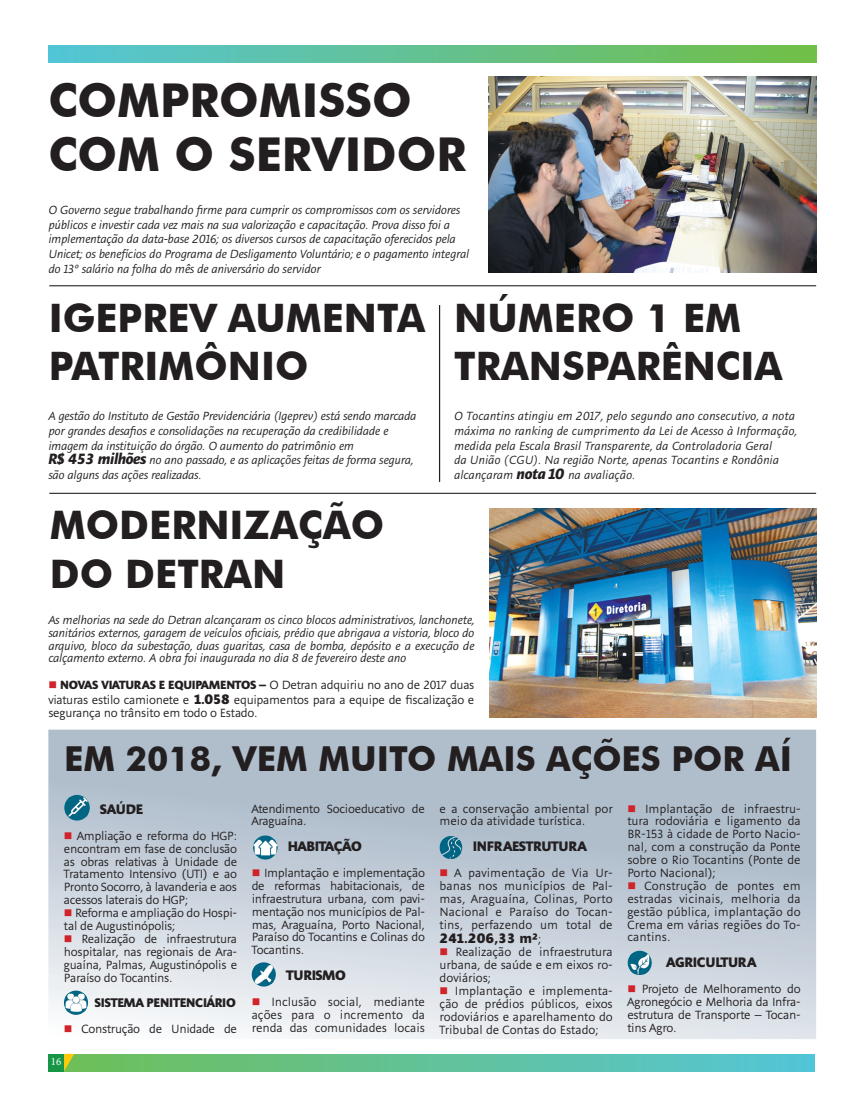
<style>
.page{position:relative;width:863px;height:1117px;background:#fff}
.page>*{position:absolute;margin:0;border:0;box-sizing:border-box;transform-origin:0 0}
.t1{font:700 46.62px/54px "Futura BT";color:#231f20}
.t2{font:700 39.25px/47.9px "Futura BT";color:#231f20}
.t3{font:700 34.38px "Futura BT";color:#231f20}
.t4{font:700 13.5px "Alinea Sans";letter-spacing:-.02em;color:#231f20}
.t5{font:700 13.5px "Alinea Sans";letter-spacing:.01em;color:#231f20}
.t6{font:700 12.25px "Alinea Sans";letter-spacing:-.02em;color:#231f20}
.t7{font:11.62px/12.9px "Alinea Sans";letter-spacing:-.02em;color:#231f20;text-align:justify}
.t8{font:italic 11.62px/14.8px "Alinea Sans";letter-spacing:-.02em;color:#231f20}
.t9{font:italic 11.62px/14.8px "Alinea Sans";color:#231f20}
.t10{font:11.62px/12.9px "Alinea Sans";color:#231f20}
.t11{font:11px "Minion Pro";color:#fff}
.s1{font-weight:700;font-size:14.75px}
.s2{color:#d1232a}
.s3{font-weight:700}
.s4{font-weight:700;font-size:13.5px}
.s5{font-weight:400;font-size:11.62px}
</style>
<div class="page">
<svg style="left:48px;top:729px;width:768px;height:309px;background:#c5cfd9"></svg>
<img style="left:488px;top:76px;width:328px;height:197px">
<hr style="left:49px;top:285px;width:767px;height:1px;background:#231f20">
<hr style="left:49px;top:492px;width:767px;height:1px;background:#231f20">
<img style="left:489px;top:508px;width:327px;height:209px">
<svg style="left:64px;top:794px;width:26px;height:26px"></svg>
<img style="left:68px;top:797px;width:20px;height:19px">
<svg style="left:64px;top:990px;width:24px;height:24px"></svg>
<img style="left:66px;top:993px;width:20px;height:18px">
<svg style="left:439px;top:835px;width:23px;height:23px"></svg>
<img style="left:441px;top:835px;width:10px;height:23px">
<svg style="left:628px;top:950px;width:24px;height:24px"></svg>
<img style="left:630px;top:953px;width:17px;height:21px">
<svg style="left:253px;top:835px;width:24px;height:24px"></svg>
<svg style="left:252px;top:962px;width:24px;height:24px"></svg>
<img style="left:254px;top:964px;width:19px;height:19px">
<div style="left:48px;top:45px;width:768px;height:17px;background:linear-gradient(to right,#54c5d9,#72be47)"></div>
<div style="left:48px;top:1054px;width:766px;height:17px;background:linear-gradient(to right,#6fbe56,#54c5d9)"></div>
<div style="left:48px;top:1053px;width:16px;height:17px;background:#179648"></div>
<svg style="left:64px;top:1053px;width:10px;height:17px"></svg>
<hr style="left:439px;top:305px;width:1px;height:177px;background:#231f20">
<h1 class="t1" style="left:48px;top:73px;width:419px">COMPROMISSO<br>COM O SERVIDOR</h1>
<p class="t8" style="left:48px;top:202px;width:422px">O Governo segue trabalhando firme para cumprir os compromissos com os servidores públicos e investir cada vez mais na sua valorização e capacitação. Prova disso foi a implementação da data-base 2016; os diversos cursos de capacitação oferecidos pela Unicet; os benefícios do Programa de Desligamento Voluntário; e o pagamento integral do 13º salário na folha do mês de aniversário do servidor</p>
<h2 class="t2" style="left:49px;top:294px;width:378px">IGEPREV AUMENTA<br>PATRIMÔNIO</h2>
<p class="t8" style="left:48px;top:408px;width:370px">A gestão do Instituto de Gestão Previdenciária (Igeprev) está sendo marcada por grandes desafios e consolidações na recuperação da credibilidade e imagem da instituição do órgão. O aumento do patrimônio em<br><span class="s1">R$ 453 milhões</span> no ano passado, e as aplicações feitas de forma segura, são alguns das ações realizadas.</p>
<h2 class="t2" style="left:50px;top:499px;width:336px;line-height:49.1px">MODERNIZAÇÃO<br>DO DETRAN</h2>
<h2 class="t2" style="left:454px;top:294px;width:330px">NÚMERO 1 EM<br>TRANSPARÊNCIA</h2>
<p class="t9" style="left:454px;top:408px;width:344px">O Tocantins atingiu em 2017, pelo segundo ano consecutivo, a nota máxima no ranking de cumprimento da Lei de Acesso à Informação, medida pela Escala Brasil Transparente, da Controladoria Geral<br>da União (CGU). Na região Norte, apenas Tocantins e Rondônia alcançaram <span class="s1">nota 10</span> na avaliação.</p>
<p class="t8" style="left:48px;top:613px;width:428px;line-height:12.9px;text-align:justify">As melhorias na sede do Detran alcançaram os cinco blocos administrativos, lanchonete, sanitários externos, garagem de veículos oficiais, prédio que abrigava a vistoria, bloco do arquivo, bloco da subestação, duas guaritas, casa de bomba, depósito e a execução de calçamento externo. A obra foi inaugurada no dia 8 de fevereiro deste ano</p>
<p class="t7" style="left:48px;top:677px;width:427px;line-height:14.8px"><span class="s2">■</span> <span class="s3">NOVAS VIATURAS E EQUIPAMENTOS –</span> O Detran adquiriu no ano de 2017 duas viaturas estilo camionete e <span class="s4">1.058</span> equipamentos para a equipe de fiscalização e</p>
<p class="t7" style="left:48px;top:706px;width:211px">segurança no trânsito em todo o Estado.</p>
<h3 class="t3" style="left:64px;top:737px;width:729px">EM 2018, VEM MUITO MAIS AÇÕES POR AÍ</h3>
<p class="t4" style="left:100px;top:800px;width:44px">SAÚDE</p>
<p class="t7" style="left:64px;top:829px;width:175px"><span class="s2">■</span> Ampliação e reforma do HGP: encontram em fase de conclusão as obras relativas à Unidade de Tratamento Intensivo (UTI) e ao Pronto Socorro, à lavanderia e aos acessos laterais do HGP;</p>
<p class="t7" style="left:64px;top:906px;width:175px"><span class="s2">■</span> Reforma e ampliação do Hospi&shy;tal de Augustinópolis;</p>
<p class="t7" style="left:64px;top:932px;width:175px"><span class="s2">■</span> Realização de infraestrutura hospitalar, nas regionais de Ara&shy;guaína, Palmas, Augustinópolis e Paraíso do Tocantins.</p>
<p class="t6" style="left:95px;top:995px;width:142px">SISTEMA PENITENCIÁRIO</p>
<p class="t7" style="left:64px;top:1022px;width:175px"><span class="s2">■</span> Construção de Unidade de</p>
<p class="t11" style="left:51px;top:1054px;width:12px">16</p>
<p class="t7" style="left:252px;top:801px;width:175px">Atendimento Socioeducativo de<br>Araguaína.</p>
<p class="t4" style="left:288px;top:838px;width:76px">HABITAÇÃO</p>
<p class="t7" style="left:252px;top:866px;width:175px"><span class="s2">■</span> Implantação e implementação de reformas habitacionais, de infraestrutura urbana, com pavi&shy;mentação nos municípios de Pal&shy;mas, Araguaína, Porto Nacional, Paraíso do Tocantins e Colinas do Tocantins.</p>
<p class="t4" style="left:286px;top:966px;width:61px">TURISMO</p>
<p class="t7" style="left:252px;top:995px;width:175px"><span class="s2">■</span> Inclusão social, mediante ações para o incremento da renda das comunidades locais</p>
<p class="t10" style="left:439px;top:801px;width:175px">e a conservação ambiental por meio da atividade turística.</p>
<p class="t4" style="left:473px;top:838px;width:116px">INFRAESTRUTURA</p>
<p class="t7" style="left:439px;top:866px;width:175px"><span class="s2">■</span> A pavimentação de Via Ur&shy;banas nos municípios de Pal&shy;mas, Araguaína, Colinas, Porto Nacional e Paraíso do Tocan&shy;tins, perfazendo um total de</p>
<p class="t5" style="left:439px;top:930px;width:103px">241.206,33 m²<span class="s5">;</span></p>
<p class="t7" style="left:439px;top:945px;width:175px"><span class="s2">■</span> Realização de infraestrutura urbana, de saúde e em eixos ro&shy;doviários;</p>
<p class="t7" style="left:439px;top:984px;width:175px"><span class="s2">■</span> Implantação e implementa&shy;ção de prédios públicos, eixos rodoviários e aparelhamento do Tribubal de Contas do Estado;</p>
<p class="t7" style="left:627px;top:801px;width:175px"><span class="s2">■</span> Implantação de infraestru&shy;tura rodoviária e ligamento da BR-153 à cidade de Porto Nacio&shy;nal, com a construção da Ponte sobre o Rio Tocantins (Ponte de Porto Nacional);</p>
<p class="t7" style="left:627px;top:879px;width:175px"><span class="s2">■</span> Construção de pontes em estradas vicinais, melhoria da gestão pública, implantação do Crema em várias regiões do To&shy;cantins.</p>
<p class="t4" style="left:666px;top:953px;width:91px">AGRICULTURA</p>
<p class="t7" style="left:627px;top:982px;width:175px"><span class="s2">■</span> Projeto de Melhoramento do Agronegócio e Melhoria da Infra&shy;estrutura de Transporte – Tocan&shy;tins Agro.</p>
</div>
